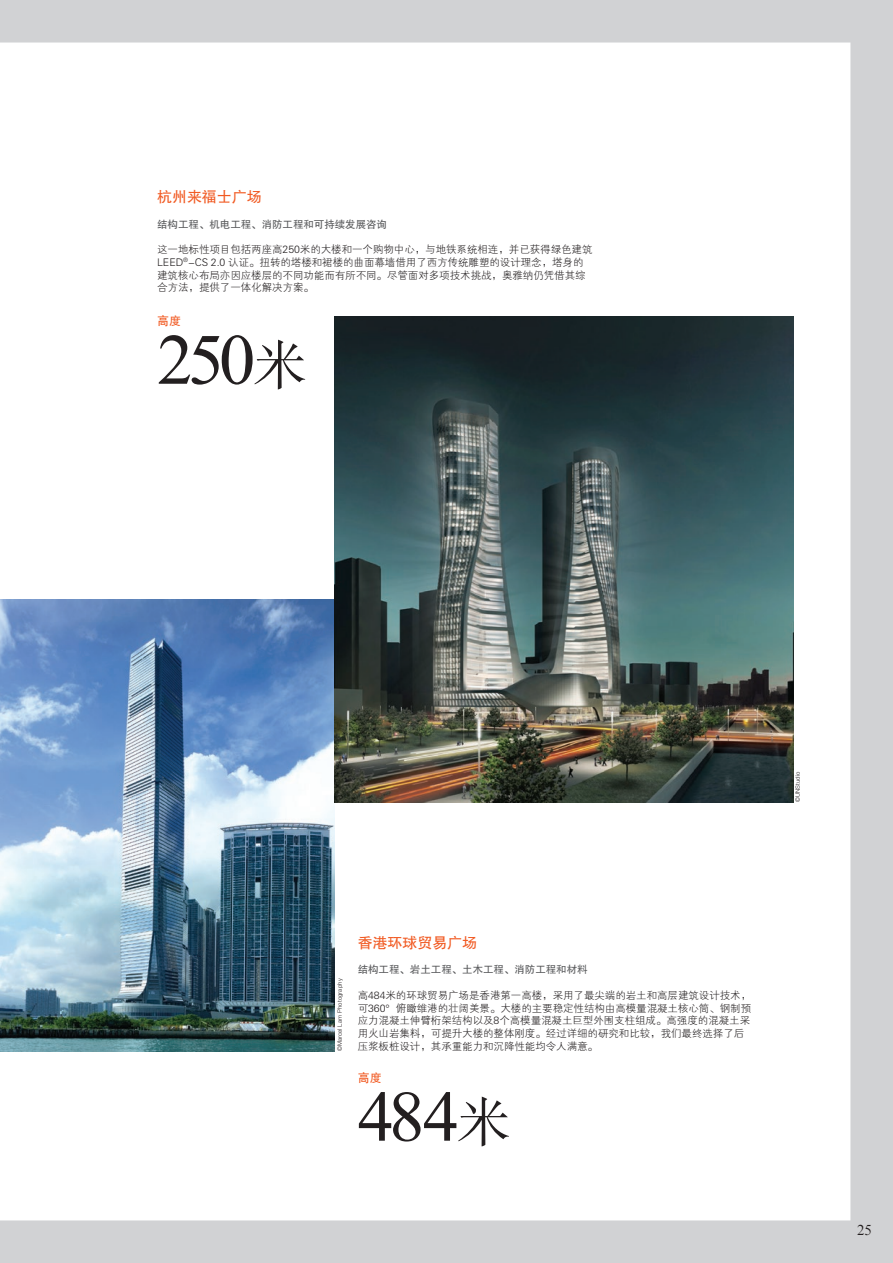
<style>
.page{position:relative;width:893px;height:1263px;background:#fff}
.page>*{position:absolute;margin:0;border:0;box-sizing:border-box;transform-origin:0 0}
.t1{font:72px "Times New Roman";letter-spacing:-.07em;color:#231f20}
.Caption_heading{font:15px "FZHTJW GB1 0";letter-spacing:-.005em;color:#f15921}
.t2{font:15px "Times New Roman";color:#231f20}
.t3{font:12px "FZHTJW GB1 0";color:#f15921}
.t4{font:10.5px/12.8px "FZXH1 JW GB1 0";letter-spacing:-.005em;color:#231f20}
.t5{font:10.5px "FZHTJW GB1 0";letter-spacing:-.005em;color:#57585a}
.Copyright{font:300 6px "Helvetica Neue";letter-spacing:.02em;color:#231f20}
.s1{font-family:"FZSSJW GB1 0";font-size:54px}
</style>
<div class="page">
<img style="left:0;top:0;width:893px;height:1263px">
<p class="Caption_heading" style="left:157px;top:189px;width:106px">杭州来福士广场</p>
<p class="t5" style="left:157px;top:218px;width:231px">结构工程、机电工程、消防工程和可持续发展咨询</p>
<p class="t4" style="left:157px;top:243px;width:437px">这一地标性项目包括两座高250米的大楼和一个购物中心，与地铁系统相连，并已获得绿色建筑LEED<sup>®</sup>-CS 2.0 认证。扭转的塔楼和裙楼的曲面幕墙借用了西方传统雕塑的设计理念，塔身的建筑核心布局亦因应楼层的不同功能而有所不同。尽管面对多项技术挑战，奥雅纳仍凭借其综合方法，提供了一体化解决方案。</p>
<p class="t3" style="left:157px;top:315px;width:25px">高度</p>
<p class="t1" style="left:157px;top:311px;width:152px">250<span class="s1">米</span></p>
<p class="Copyright" style="left:794px;top:802px;width:32px;rotate:-90deg">©UNStudio</p>
<p class="Copyright" style="left:336px;top:1051px;width:74px;rotate:-90deg">©Marcel Lam Photography</p>
<p class="Caption_heading" style="left:358px;top:934px;width:121px">香港环球贸易广场</p>
<p class="t5" style="left:358px;top:964px;width:231px">结构工程、岩土工程、土木工程、消防工程和材料</p>
<p class="t4" style="left:358px;top:989px;width:395px">高484米的环球贸易广场是香港第一高楼，采用了最尖端的岩土和高层建筑设计技术，可360°俯瞰维港的壮阔美景。大楼的主要稳定性结构由高模量混凝土核心筒、钢制预应力混凝土伸臂桁架结构以及8个高模量混凝土巨型外围支柱组成。高强度的混凝土采用火山岩集料，可提升大楼的整体刚度。经过详细的研究和比较，我们最终选择了后压浆板桩设计，其承重能力和沉降性能均令人满意。</p>
<p class="t3" style="left:358px;top:1071px;width:25px">高度</p>
<p class="t1" style="left:358px;top:1068px;width:155px">484<span class="s1">米</span></p>
<h2 class="t2" style="left:857px;top:1220px;width:16px">25</h2>
</div>
